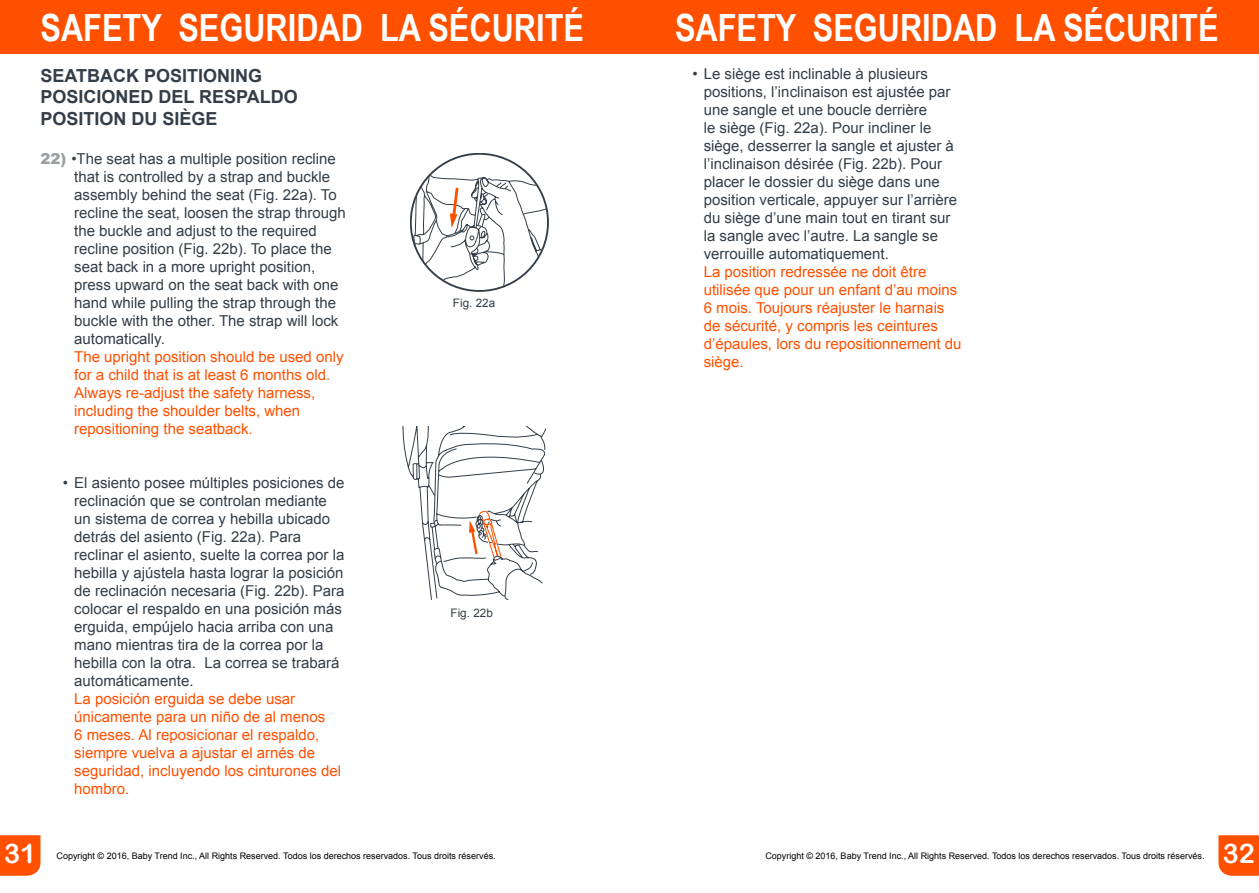
<style>
.page{position:relative;width:1259px;height:893px;background:#fff}
.page>*{position:absolute;margin:0;border:0;box-sizing:border-box;transform-origin:0 0}
.t1{font:700 37.5px "Arial Narrow";color:#fff}
.t2{font:27px "Arial Rounded MT Bold";color:#fff}
.t3{font:700 18px/21.6px "Arial";color:#333e48}
.t4{font:15px/18px "Arial";color:#333e48}
.t5{font:15px/18px "Arial";color:#ff5000}
.t6{font:11.7px "Arial";color:#333e48}
.t7{font:9px "Arial";color:#000}
.s1{font-weight:900;color:#999ea3}
</style>
<div class="page">
<div style="left:629px;top:0;width:630px;height:54px;background:#ff5000"></div>
<div style="left:0;top:0;width:629px;height:54px;background:#ff5000"></div>
<div style="left:0;top:835px;width:40px;height:41px;background:#ff5000"></div>
<svg style="left:1218px;top:835px;width:41px;height:41px;background:#ff570b"></svg>
<svg style="left:410px;top:154px;width:138px;height:137px"></svg>
<svg style="left:402px;top:427px;width:144px;height:172px"></svg>
<h1 class="t1" style="left:40px;top:0;width:545px">SAFETY SEGURIDAD LA SÉCURITÉ</h1>
<h1 class="t1" style="left:675px;top:0;width:545px">SAFETY SEGURIDAD LA SÉCURITÉ</h1>
<p class="t3" style="left:40px;top:64px;width:259px">SEATBACK POSITIONING<br>POSICIONED DEL RESPALDO<br>POSITION DU SIÈGE</p>
<p class="t4" style="left:74px;top:150px;width:273px;text-indent:-34px"><span class="s1">22)</span> •The seat has a multiple position recline that is controlled by a strap and buckle assembly behind the seat (Fig. 22a). To recline the seat, loosen the strap through the buckle and adjust to the required recline position (Fig. 22b). To place the seat back in a more upright position, press upward on the seat back with one hand while pulling the strap through the buckle with the other. The strap will lock automatically.</p>
<p class="t5" style="left:74px;top:348px;width:271px">The upright position should be used only for a child that is at least 6 months old.<br>Always re-adjust the safety harness, including the shoulder belts, when repositioning the seatback.</p>
<p class="t4" style="left:74px;top:474px;width:272px;text-indent:-11px">• El asiento posee múltiples posiciones de reclinación que se controlan mediante un sistema de correa y hebilla ubicado detrás del asiento (Fig. 22a). Para reclinar el asiento, suelte la correa por la hebilla y ajústela hasta lograr la posición de reclinación necesaria (Fig. 22b). Para colocar el respaldo en una posición más erguida, empújelo hacia arriba con una mano mientras tira de la correa por la hebilla con la otra. La correa se trabará automáticamente.</p>
<p class="t5" style="left:74px;top:690px;width:268px">La posición erguida se debe usar únicamente para un niño de al menos<br>6 meses. Al reposicionar el respaldo, siempre vuelva a ajustar el arnés de seguridad, incluyendo los cinturones del hombro.</p>
<p class="t6" style="left:453px;top:295px;width:44px">Fig. 22a</p>
<p class="t6" style="left:450px;top:605px;width:44px">Fig. 22b</p>
<p class="t4" style="left:704px;top:65px;width:255px;text-indent:-11px">• Le siège est inclinable à plusieurs positions, l’inclinaison est ajustée par une sangle et une boucle derrière<br>le siège (Fig. 22a). Pour incliner le siège, desserrer la sangle et ajuster à l’inclinaison désirée (Fig. 22b). Pour placer le dossier du siège dans une position verticale, appuyer sur l’arrière du siège d’une main tout en tirant sur la sangle avec l’autre. La sangle se verrouille automatiquement.</p>
<p class="t5" style="left:704px;top:263px;width:259px">La position redressée ne doit être utilisée que pour un enfant d’au moins<br>6 mois. Toujours réajuster le harnais de sécurité, y compris les ceintures d’épaules, lors du repositionnement du siège.</p>
<h2 class="t2" style="left:4px;top:838px;width:34px">31</h2>
<p class="t7" style="left:57px;top:850px;width:441px">Copyright © 2016, Baby Trend Inc., All Rights Reserved. Todos los derechos reservados. Tous droits réservés.</p>
<p class="t7" style="left:765px;top:850px;width:441px">Copyright © 2016, Baby Trend Inc., All Rights Reserved. Todos los derechos reservados. Tous droits réservés.</p>
<h2 class="t2" style="left:1222px;top:838px;width:34px">32</h2>
</div>
